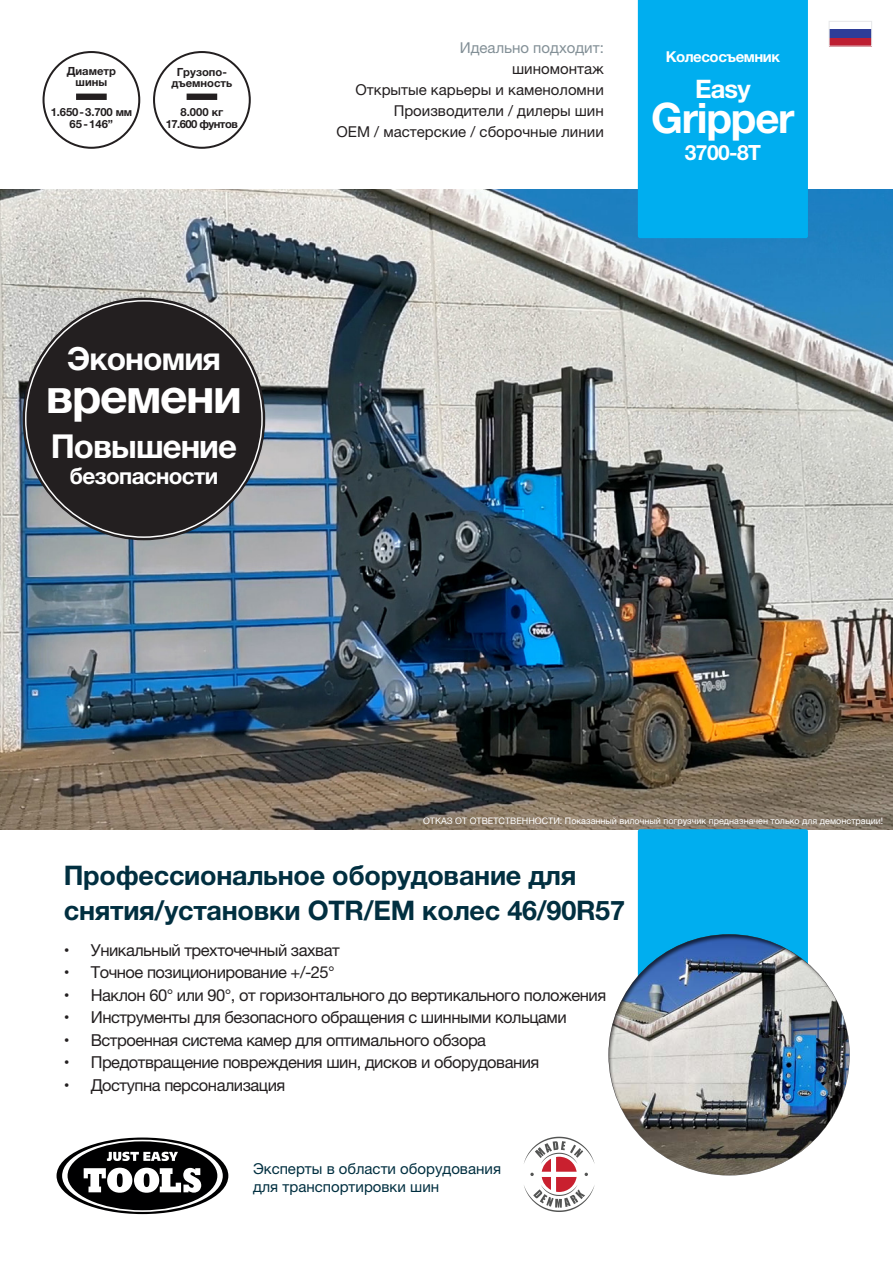
<style>
.page{position:relative;width:893px;height:1263px;background:#fff}
.page>*{position:absolute;margin:0;border:0;box-sizing:border-box;transform-origin:0 0}
.t1{font:700 48px "Helvetica Neue";letter-spacing:-.03em;color:#fff}
.t2{font:700 42px "Helvetica Neue";letter-spacing:-.03em;color:#fff}
.t3{font:700 33px "Helvetica Neue";letter-spacing:-.03em;color:#fff}
.t4{font:700 31.8px "Helvetica Neue";letter-spacing:-.03em;color:#fff}
.t5{font:700 27px/34.5px "Helvetica Neue";letter-spacing:-.01em;color:#012f40}
.t6{font:700 25.5px "Helvetica Neue";color:#fff}
.t7{font:700 22.5px "Helvetica Neue";letter-spacing:-.03em;color:#fff}
.t8{font:700 21px "Helvetica Neue";letter-spacing:-.03em;color:#fff}
.t9{font:16.5px "Helvetica Neue";letter-spacing:-.03em;color:#231f20}
.t10{font:15px "Helvetica Neue";color:#231f20}
.t11{font:15px/18px "Helvetica Neue";color:#012f40}
.t12{font:15px/21px "Helvetica Neue";color:#828f96;text-align:right}
.t13{font:700 15px "Helvetica Neue";letter-spacing:-.03em;color:#fff}
.Descriptions_TeX_Gyr{font:700 11.25px/11.2px "Helvetica Neue";color:#231f20;text-align:center}
.Descriptions_TeX_Gyr-2{font:700 11.25px "Helvetica Neue";letter-spacing:-.05em;color:#231f20}
.t14{font:9px "Helvetica Neue";color:#fff}
.s1{color:#231f20}
</style>
<div class="page">
<img style="left:0;top:190px;width:893px;height:639px">
<div style="left:638px;top:0;width:170px;height:238px;background:#00aeef"></div>
<div style="left:638px;top:829px;width:170px;height:170px;background:#00aeef;border-radius:2px"></div>
<div style="left:607px;top:931px;width:243px;height:245px;background:#231f20;opacity:.75"></div>
<svg style="left:524px;top:1137px;width:71px;height:75px"></svg>
<svg style="left:57px;top:1137px;width:171px;height:77px"></svg>
<svg style="left:62px;top:1140px;width:161px;height:72px"></svg>
<div style="left:43px;top:51px;width:97px;height:98px;border:2px solid #231f20;border-radius:50%"></div>
<div style="left:76px;top:94px;width:31px;height:6px;background:#231f20"></div>
<div style="left:153px;top:51px;width:98px;height:98px;border:2px solid #231f20;border-radius:50%"></div>
<div style="left:187px;top:94px;width:30px;height:6px;background:#231f20"></div>
<svg style="left:23px;top:298px;width:241px;height:241px"></svg>
<div style="left:26px;top:301px;width:236px;height:236px;background:#231f20;border-radius:50%"></div>
<div style="left:829px;top:30px;width:43px;height:16px;background:#2e3d98"></div>
<div style="left:829px;top:38px;width:43px;height:8px;background:#bd1e32"></div>
<div style="left:829px;top:21px;width:43px;height:25px;border:1px solid #e6e7e9"></div>
<p class="Descriptions_TeX_Gyr" style="left:67px;top:66px;width:51px">Диаметр шины</p>
<p class="Descriptions_TeX_Gyr" style="left:51px;top:107px;width:83px">1.650-3.700 мм</p>
<p class="Descriptions_TeX_Gyr" style="left:70px;top:118px;width:45px">65-146”</p>
<p class="Descriptions_TeX_Gyr" style="left:177px;top:66px;width:52px">Грузопо-</p>
<p class="Descriptions_TeX_Gyr" style="left:171px;top:78px;width:62px">дъемность</p>
<p class="Descriptions_TeX_Gyr" style="left:180px;top:107px;width:44px">8.000 кг</p>
<p class="Descriptions_TeX_Gyr-2" style="left:166px;top:115px;width:73px">17.600 фунтов</p>
<p class="t4" style="left:67px;top:334px;width:156px">Экономия</p>
<p class="t1" style="left:46px;top:358px;width:198px">времени</p>
<p class="t3" style="left:51px;top:420px;width:188px">Повышение</p>
<p class="t7" style="left:69px;top:458px;width:150px">безопасности</p>
<p class="t12" style="left:460px;top:38px;width:146px">Идеально подходит: <span class="s1">шиномонтаж</span></p>
<p class="t10" style="left:355px;top:78px;width:250px">Открытые карьеры и каменоломни</p>
<p class="t10" style="left:394px;top:99px;width:212px">Производители / дилеры шин</p>
<p class="t10" style="left:336px;top:120px;width:269px">OEM / мастерские / сборочные линии</p>
<p class="t13" style="left:666px;top:45px;width:116px">Колесосъемник</p>
<p class="t6" style="left:695px;top:69px;width:57px">Easy</p>
<p class="t2" style="left:651px;top:85px;width:145px">Gripper</p>
<p class="t8" style="left:685px;top:136px;width:77px">3700-8T</p>
<p class="t14" style="left:423px;top:814px;width:462px">ОТКАЗ ОТ ОТВЕТСТВЕННОСТИ: Показанный вилочный погрузчик предназначен только для демонстрации!</p>
<p class="t5" style="left:64px;top:859px;width:563px">Профессиональное оборудование для снятия/установки OTR/EM колес 46/90R57</p>
<p class="t9" style="left:64px;top:938px;width:277px">• Уникальный трехточечный захват</p>
<p class="t9" style="left:64px;top:960px;width:273px">• Точное позиционирование +/-25°</p>
<p class="t9" style="left:64px;top:983px;width:544px">• Наклон 60° или 90°, от горизонтального до вертикального положения</p>
<p class="t9" style="left:64px;top:1005px;width:504px">• Инструменты для безопасного обращения с шинными кольцами</p>
<p class="t9" style="left:64px;top:1028px;width:424px">• Встроенная система камер для оптимального обзора</p>
<p class="t9" style="left:64px;top:1050px;width:477px">• Предотвращение повреждения шин, дисков и оборудования</p>
<p class="t9" style="left:64px;top:1073px;width:223px">• Доступна персонализация</p>
<p class="t11" style="left:253px;top:1160px;width:250px">Эксперты в области оборудования для транспортировки шин</p>
</div>
